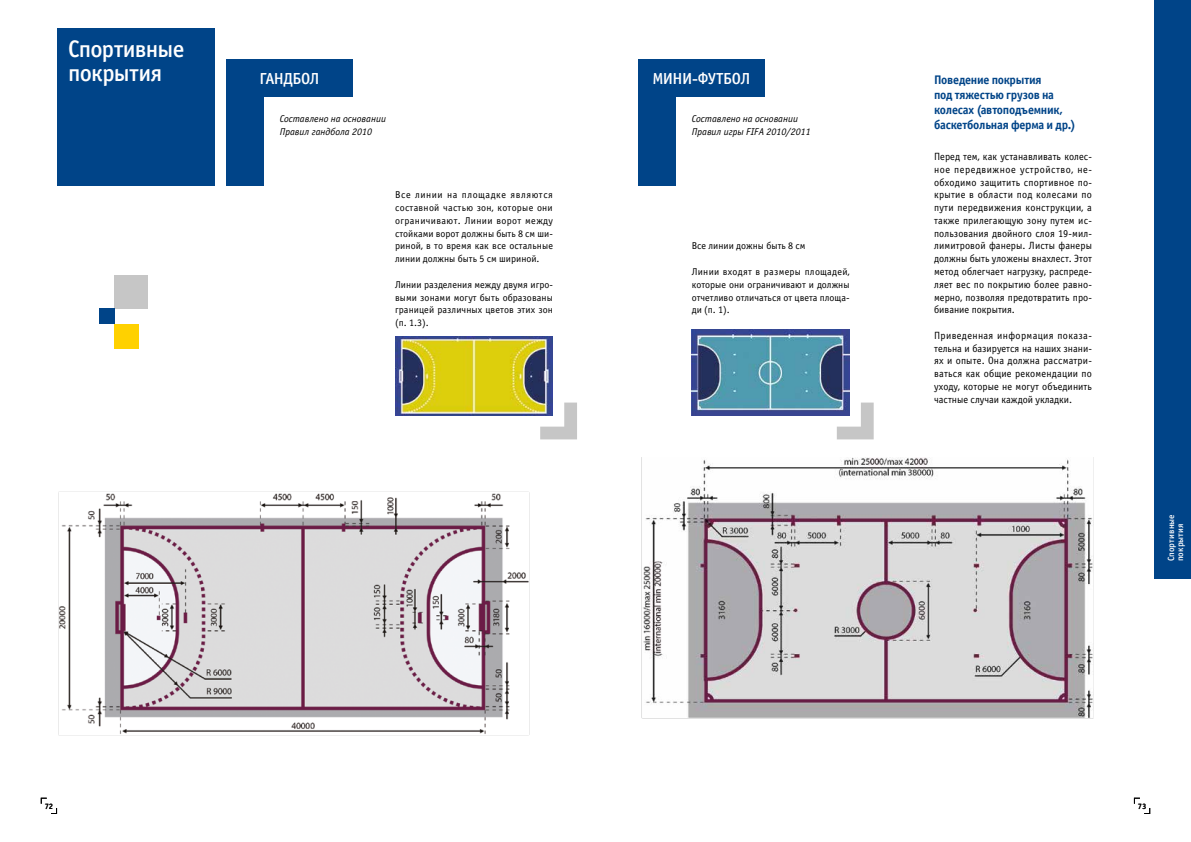
<style>
.page{position:relative;width:1191px;height:842px;background:#fff}
.page>*{position:absolute;margin:0;border:0;box-sizing:border-box;transform-origin:0 0}
.t1{font:24px/24px "Officina Sans Medium ITC";letter-spacing:-.03em;color:#fff}
.t2{font:16px "Officina Sans Medium ITC";letter-spacing:-.035em;color:#fff}
.t3{font:12.5px/15px "Officina Sans Bold ITC";letter-spacing:-.02em;color:#048;scale:.96 1}
.t4{font:10.5px/12.8px "Officina Sans Book ITC";letter-spacing:.005em;color:#000;text-align:justify}
.t5{font:10px/12.8px "Officina Sans Book ITC";color:#000;text-align:justify}
.t6{font:italic 10px/12.8px "Officina Sans Book ITC";color:#000}
.t7{font:9px/9px "Officina Sans Medium ITC";letter-spacing:.01em;color:#fff}
.t8{font:8px "Officina Sans Medium ITC";color:#000}
</style>
<div class="page">
<svg style="left:41px;top:798px;width:16px;height:16px"></svg>
<svg style="left:1134px;top:798px;width:16px;height:16px"></svg>
<div style="left:57px;top:28px;width:157px;height:158px;background:#048"></div>
<img style="left:395px;top:336px;width:158px;height:79px">
<svg style="left:540px;top:403px;width:37px;height:36px"></svg>
<img style="left:691px;top:330px;width:158px;height:85px">
<svg style="left:837px;top:403px;width:36px;height:36px"></svg>
<div style="left:226px;top:59px;width:38px;height:127px;background:#048"></div>
<div style="left:226px;top:59px;width:127px;height:38px;background:#048"></div>
<div style="left:638px;top:59px;width:38px;height:127px;background:#048"></div>
<div style="left:638px;top:59px;width:127px;height:38px;background:#048"></div>
<img style="left:57px;top:491px;width:473px;height:320px">
<img style="left:641px;top:458px;width:493px;height:346px">
<div style="left:115px;top:275px;width:33px;height:34px;background:#c6c6c6"></div>
<div style="left:115px;top:325px;width:24px;height:24px;background:#ffd100"></div>
<div style="left:99px;top:309px;width:16px;height:15px;background:#048"></div>
<div style="left:1154px;top:0;width:37px;height:578px;background:#048"></div>
<h1 class="t1" style="left:68px;top:37px;width:118px">Спортивные покрытия</h1>
<h2 class="t2" style="left:259px;top:69px;width:61px">ГАНДБОЛ</h2>
<p class="t6" style="left:280px;top:112px;width:108px">Составлено на основании<br>Правил гандбола 2010</p>
<p class="t5" style="left:395px;top:189px;width:159px">Все линии на площадке являются составной частью зон, которые они ограничивают. Линии ворот между стойками ворот должны быть 8 см ши&shy;риной, в то время как все остальные линии должны быть 5 см шириной.</p>
<p class="t5" style="left:395px;top:278px;width:159px">Линии разделения между двумя игро&shy;выми зонами могут быть образованы границей различных цветов этих зон (п. 1.3).</p>
<h2 class="t2" style="left:652px;top:69px;width:21px">Мини</h2>
<h2 class="t2" style="left:692px;top:69px;width:25px">-футбол</h2>
<p class="t6" style="left:691px;top:112px;width:121px">Составлено на основании<br>Правил игры FIFA 2010/2011</p>
<p class="t5" style="left:691px;top:240px;width:115px">Все линии дожны быть 8 см</p>
<p class="t5" style="left:691px;top:265px;width:159px">Линии входят в размеры площадей, которые они ограничивают и должны отчетливо отличаться от цвета площа&shy;ди (п. 1).</p>
<p class="t3" style="left:934px;top:72px;width:149px">Поведение покрытия<br>под тяжестью грузов на колесах (автоподъемник, баскетбольная ферма и др.)</p>
<p class="t4" style="left:934px;top:150px;width:159px">Перед тем, как устанавливать колес&shy;ное передвижное устройство, не&shy;обходимо защитить спортивное по&shy;крытие в области под колесами по пути передвижения конструкции, а также прилегающую зону путем ис&shy;пользования двойного слоя 19-мил&shy;лимитровой фанеры. Листы фанеры должны быть уложены внахлест. Этот метод облегчает нагрузку, распреде&shy;ляет вес по покрытию более равно&shy;мерно, позволяя предотвратить про&shy;бивание покрытия.</p>
<p class="t4" style="left:934px;top:329px;width:159px">Приведенная информация показа&shy;тельна и базируется на наших знани&shy;ях и опыте. Она должна рассматри&shy;ваться как общие рекомендации по уходу, которые не могут объединить частные случаи каждой укладки.</p>
<p class="t7" style="left:1166px;top:561px;width:49px;rotate:-90deg">Спортивные покрытия</p>
<p class="t8" style="left:45px;top:801px;width:10px">72</p>
<p class="t8" style="left:1138px;top:801px;width:10px">73</p>
</div>
